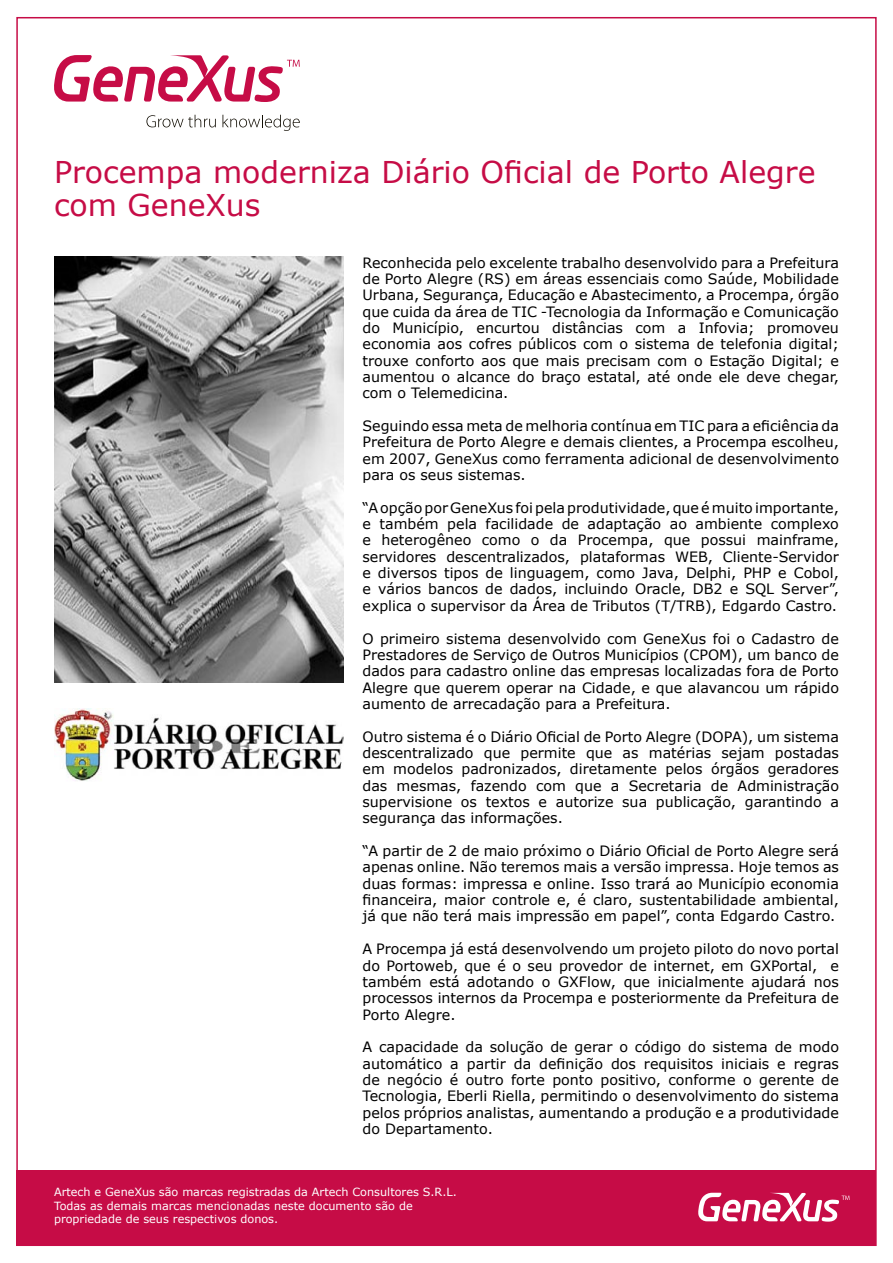
<style>
.page{position:relative;width:893px;height:1263px;background:#fff}
.page>*{position:absolute;margin:0;border:0;box-sizing:border-box;transform-origin:0 0}
.t1{font:30px/33px "Verdana";color:#c60c46}
.t2{font:14.25px/16.4px "Verdana";color:#000;text-align:justify}
.t3{font:11.25px/13.5px "Verdana";color:#fff}
</style>
<div class="page">
<img style="left:54px;top:257px;width:290px;height:425px">
<div style="left:16px;top:1170px;width:860px;height:76px;background:#c60c46"></div>
<svg style="left:698px;top:1193px;width:151px;height:28px"></svg>
<svg style="left:54px;top:55px;width:246px;height:47px"></svg>
<svg style="left:146px;top:115px;width:70px;height:12px"></svg>
<svg style="left:223px;top:115px;width:77px;height:16px"></svg>
<img style="left:54px;top:708px;width:290px;height:73px">
<h1 class="t1" style="left:54px;top:156px;width:763px">Procempa moderniza Diário Oficial de Porto Alegre com GeneXus</h1>
<p class="t2" style="left:362px;top:254px;width:478px">Reconhecida pelo excelente trabalho desenvolvido para a Prefeitura de Porto Alegre (RS) em áreas essenciais como Saúde, Mobilidade Urbana, Segurança, Educação e Abastecimento, a Procempa, órgão que cuida da área de TIC -Tecnologia da Informação e Comunicação do Município, encurtou distâncias com a Infovia; promoveu economia aos cofres públicos com o sistema de telefonia digital; trouxe conforto aos que mais precisam com o Estação Digital; e aumentou o alcance do braço estatal, até onde ele deve chegar, com o Telemedicina.</p>
<p class="t2" style="left:362px;top:417px;width:478px">Seguindo essa meta de melhoria contínua em TIC para a eficiência da Prefeitura de Porto Alegre e demais clientes, a Procempa escolheu, em 2007, GeneXus como ferramenta adicional de desenvolvimento para os seus sistemas.</p>
<p class="t2" style="left:362px;top:499px;width:478px">“A opção por GeneXus foi pela produtividade, que é muito importante, e também pela facilidade de adaptação ao ambiente complexo e heterogêneo como o da Procempa, que possui mainframe, servidores descentralizados, plataformas WEB, Cliente-Servidor e diversos tipos de linguagem, como Java, Delphi, PHP e Cobol, e vários bancos de dados, incluindo Oracle, DB2 e SQL Server”, explica o supervisor da Área de Tributos (T/TRB), Edgardo Castro.</p>
<p class="t2" style="left:362px;top:630px;width:478px">O primeiro sistema desenvolvido com GeneXus foi o Cadastro de Prestadores de Serviço de Outros Municípios (CPOM), um banco de dados para cadastro online das empresas localizadas fora de Porto Alegre que querem operar na Cidade, e que alavancou um rápido aumento de arrecadação para a Prefeitura.</p>
<p class="t2" style="left:362px;top:728px;width:478px">Outro sistema é o Diário Oficial de Porto Alegre (DOPA), um sistema descentralizado que permite que as matérias sejam postadas em modelos padronizados, diretamente pelos órgãos geradores das mesmas, fazendo com que a Secretaria de Administração supervisione os textos e autorize sua publicação, garantindo a segurança das informações.</p>
<p class="t2" style="left:362px;top:842px;width:478px">“A partir de 2 de maio próximo o Diário Oficial de Porto Alegre será apenas online. Não teremos mais a versão impressa. Hoje temos as duas formas: impressa e online. Isso trará ao Município economia financeira, maior controle e, é claro, sustentabilidade ambiental, já que não terá mais impressão em papel”, conta Edgardo Castro.</p>
<p class="t2" style="left:362px;top:941px;width:478px">A Procempa já está desenvolvendo um projeto piloto do novo portal do Portoweb, que é o seu provedor de internet, em GXPortal, e também está adotando o GXFlow, que inicialmente ajudará nos processos internos da Procempa e posteriormente da Prefeitura de Porto Alegre.</p>
<p class="t2" style="left:362px;top:1039px;width:478px">A capacidade da solução de gerar o código do sistema de modo automático a partir da definição dos requisitos iniciais e regras de negócio é outro forte ponto positivo, conforme o gerente de Tecnologia, Eberli Riella, permitindo o desenvolvimento do sistema pelos próprios analistas, aumentando a produção e a produtividade do Departamento.</p>
<p class="t3" style="left:54px;top:1185px;width:404px">Artech e GeneXus são marcas registradas da Artech Consultores S.R.L.<br>Todas as demais marcas mencionadas neste documento são de propriedade de seus respectivos donos.</p>
</div>
